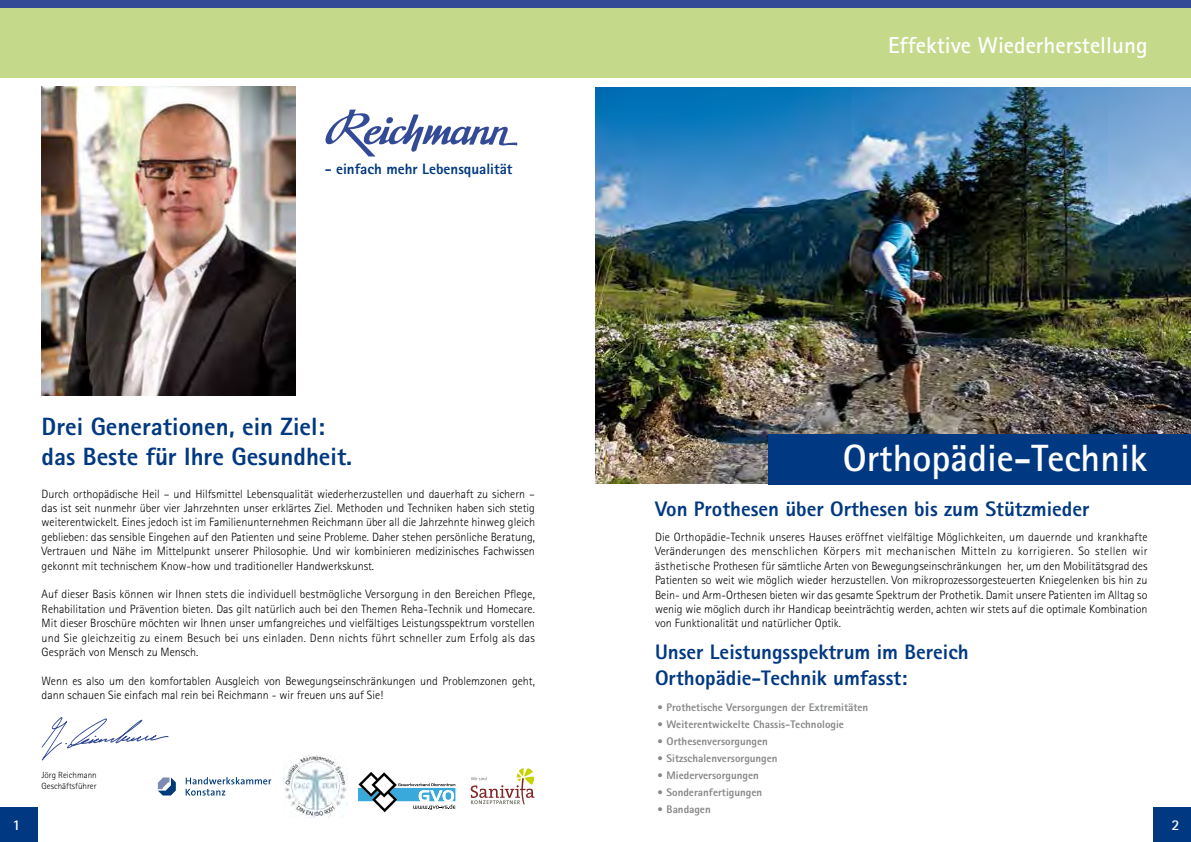
<style>
.page{position:relative;width:1191px;height:842px;background:#fff}
.page>*{position:absolute;margin:0;border:0;box-sizing:border-box;transform-origin:0 0}
.t1{font:700 38px "Rotis Sans Serif";color:#fff}
.t2{font:800 25px/30px "Rotis Sans Serif";color:#003882}
.t3{font:700 23px "Rotis Sans Serif";color:#fff}
.t4{font:800 21px/25.2px "Rotis Sans Serif";color:#003882}
.t5{font:800 15px "Rotis Sans Serif";color:#003882}
.t6{font:700 15px "Rotis Sans Serif";color:#fff}
.t7{font:300 12px/14.4px "Rotis Sans Serif";color:#000;text-align:justify}
.t8{font:800 11px "Rotis Sans Serif";color:#87888a}
.t9{font:300 9px/10.8px "Rotis Sans Serif";color:#000}
</style>
<div class="page">
<div style="left:0;top:0;width:603px;height:8px;background:#334a97"></div>
<div style="left:595px;top:0;width:596px;height:8px;background:#334a97"></div>
<div style="left:0;top:806px;width:38px;height:36px;background:#003882"></div>
<div style="left:1153px;top:806px;width:38px;height:36px;background:#003882"></div>
<img style="left:595px;top:87px;width:596px;height:397px">
<div style="left:768px;top:434px;width:423px;height:50px;background:#003882"></div>
<div style="left:0;top:9px;width:1191px;height:72px;background:#c5d98b"></div>
<div style="left:0;top:78px;width:1191px;height:8px;background:#fff"></div>
<img style="left:42px;top:86px;width:253px;height:309px">
<svg style="left:41px;top:717px;width:128px;height:44px"></svg>
<svg style="left:325px;top:110px;width:192px;height:46px"></svg>
<svg style="left:471px;top:768px;width:63px;height:36px"></svg>
<svg style="left:358px;top:772px;width:97px;height:40px"></svg>
<img style="left:283px;top:755px;width:65px;height:63px">
<svg style="left:158px;top:777px;width:18px;height:18px"></svg>
<svg style="left:186px;top:777px;width:85px;height:18px"></svg>
<p class="t5" style="left:325px;top:159px;width:189px">- einfach mehr Lebensqualität</p>
<h2 class="t2" style="left:42px;top:411px;width:312px">Drei Generationen, ein Ziel: das Beste für Ihre Gesundheit.</h2>
<p class="t7" style="left:42px;top:486px;width:495px">Durch orthopädische Heil – und Hilfsmittel Lebensqualität wiederherzustellen und dauerhaft zu sichern – das ist seit nunmehr über vier Jahrzehnten unser erklärtes Ziel. Methoden und Techniken haben sich stetig weiterentwickelt. Eines jedoch ist im Familienunternehmen Reichmann über all die Jahrzehnte hinweg gleich geblieben: das sensible Eingehen auf den Patienten und seine Probleme. Daher stehen persönliche Beratung, Vertrauen und Nähe im Mittelpunkt unserer Philosophie. Und wir kombinieren medizinisches Fachwissen gekonnt mit technischem Know-how und traditioneller Handwerkskunst.</p>
<p class="t7" style="left:42px;top:587px;width:495px">Auf dieser Basis können wir Ihnen stets die individuell bestmögliche Versorgung in den Bereichen Pflege, Rehabilitation und Prävention bieten. Das gilt natürlich auch bei den Themen Reha-Technik und Homecare.<br>Mit dieser Broschüre möchten wir Ihnen unser umfangreiches und vielfältiges Leistungsspektrum vorstellen und Sie gleichzeitig zu einem Besuch bei uns einladen. Denn nichts führt schneller zum Erfolg als das Gespräch von Mensch zu Mensch.</p>
<p class="t7" style="left:42px;top:673px;width:495px">Wenn es also um den komfortablen Ausgleich von Bewegungseinschränkungen und Problemzonen geht, dann schauen Sie einfach mal rein bei Reichmann - wir freuen uns auf Sie!</p>
<p class="t9" style="left:42px;top:770px;width:57px">Jörg Reichmann<br>Geschäftsführer</p>
<h3 class="t3" style="left:888px;top:30px;width:261px">Effektive Wiederherstellung</h3>
<h1 class="t1" style="left:842px;top:434px;width:306px">Orthopädie-Technik</h1>
<h3 class="t4" style="left:655px;top:496px;width:436px">Von Prothesen über Orthesen bis zum Stützmieder</h3>
<p class="t7" style="left:655px;top:530px;width:494px">Die Orthopädie-Technik unseres Hauses eröffnet vielfältige Möglichkeiten, um dauernde und krankhafte Veränderungen des menschlichen Körpers mit mechanischen Mitteln zu korrigieren. So stellen wir ästhetische Prothesen für sämtliche Arten von Bewegungseinschränkungen her, um den Mobilitätsgrad des Patienten so weit wie möglich wieder herzustellen. Von mikroprozessorgesteuerten Kniegelenken bis hin zu Bein- und Arm-Orthesen bieten wir das gesamte Spektrum der Prothetik. Damit unsere Patienten im Alltag so wenig wie möglich durch ihr Handicap beeinträchtig werden, achten wir stets auf die optimale Kombination von Funktionalität und natürlicher Optik.</p>
<h3 class="t4" style="left:655px;top:639px;width:315px">Unser Leistungsspektrum im Bereich<br>Orthopädie-Technik umfasst:</h3>
<p class="t8" style="left:657px;top:700px;width:213px">• Prothetische Versorgungen der Extremitäten</p>
<p class="t8" style="left:657px;top:717px;width:188px">• Weiterentwickelte Chassis-Technologie</p>
<p class="t8" style="left:657px;top:734px;width:112px">• Orthesenversorgungen</p>
<p class="t8" style="left:657px;top:751px;width:122px">• Sitzschalenversorgungen</p>
<p class="t8" style="left:657px;top:768px;width:103px">• Miederversorgungen</p>
<p class="t8" style="left:657px;top:785px;width:106px">• Sonderanfertigungen</p>
<p class="t8" style="left:657px;top:802px;width:55px">• Bandagen</p>
<p class="t6" style="left:13px;top:815px;width:10px">1</p>
<p class="t6" style="left:1171px;top:815px;width:10px">2</p>
</div>
